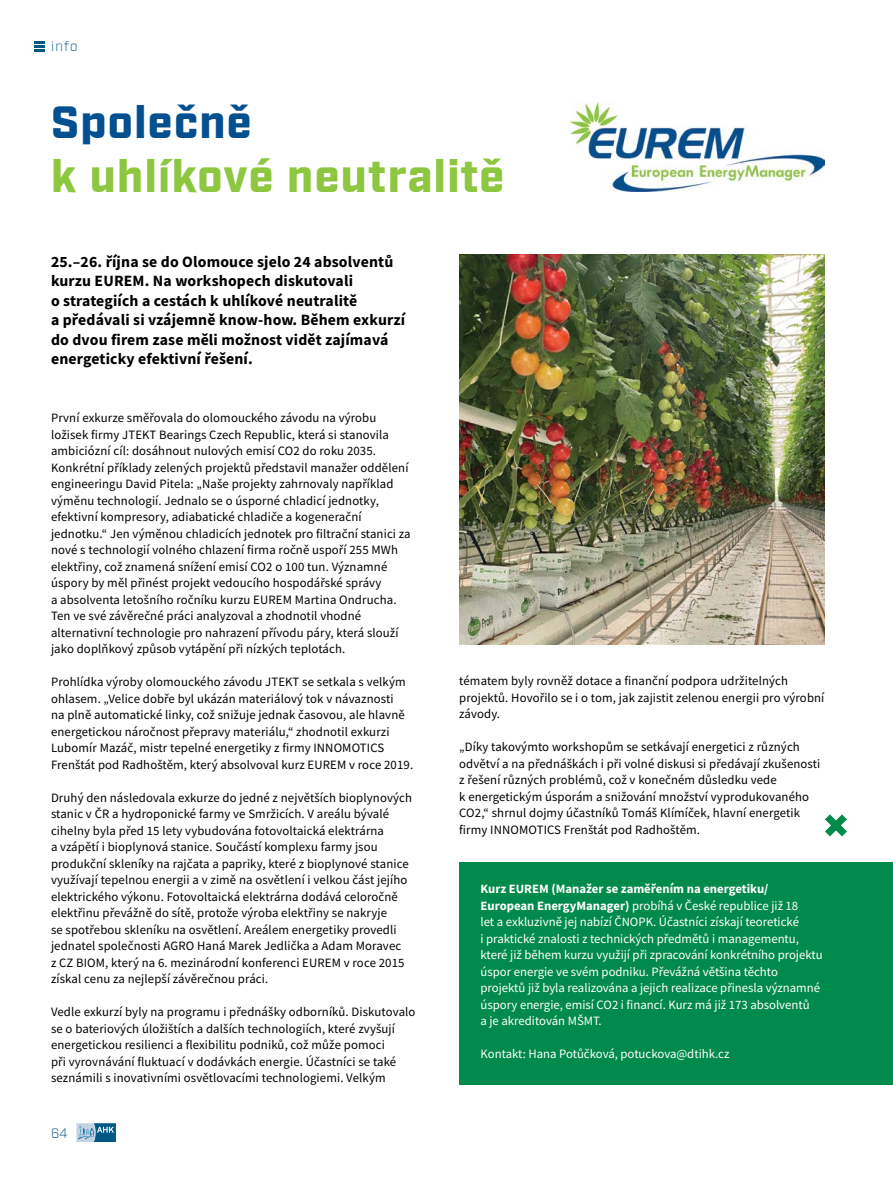
<style>
.page{position:relative;width:893px;height:1178px;background:#fff}
.page>*{position:absolute;margin:0;border:0;box-sizing:border-box;transform-origin:0 0}
.t1{font:900 45px "Industry";letter-spacing:.03em;color:#8dc63f}
.t2{font:900 45px "Industry";letter-spacing:.03em;color:#02508f}
.t3{font:700 15.75px/19.5px "Source Sans Pro";letter-spacing:.01em;color:#000}
.t4{font:300 13.5px "Industry";letter-spacing:.09em;color:#005882}
.t5{font:12.75px/16.5px "Source Sans Pro";letter-spacing:.01em;color:#000}
.t6{font:12.75px/16.5px "Source Sans Pro";color:#fff}
.s1{font-weight:700}
</style>
<div class="page">
<svg style="left:77px;top:1124px;width:38px;height:17px"></svg>
<div style="left:459px;top:862px;width:434px;height:223px;background:#008a4b"></div>
<svg style="left:825px;top:814px;width:22px;height:22px"></svg>
<img style="left:570px;top:102px;width:255px;height:90px">
<img style="left:459px;top:255px;width:366px;height:389px">
<svg style="left:34px;top:41px;width:10px;height:10px"></svg>
<p class="t4" style="left:51px;top:38px;width:28px">info</p>
<h1 class="t2" style="left:51px;top:96px;width:202px">Společně</h1>
<h1 class="t1" style="left:51px;top:150px;width:455px">k uhlíkové neutralitě</h1>
<p class="t3" style="left:51px;top:251px;width:356px">25.–26. října se do Olomouce sjelo 24 absolventů kurzu EUREM. Na workshopech diskutovali<br>o strategiích a cestách k uhlíkové neutralitě<br>a předávali si vzájemně know-how. Během exkurzí do dvou firem zase měli možnost vidět zajímavá energeticky efektivní řešení.</p>
<p class="t5" style="left:51px;top:410px;width:361px">První exkurze směřovala do olomouckého závodu na výrobu ložisek firmy JTEKT Bearings Czech Republic, která si stanovila ambiciózní cíl: dosáhnout nulových emisí CO2 do roku 2035.<br>Konkrétní příklady zelených projektů představil manažer oddělení engineeringu David Pitela: „Naše projekty zahrnovaly například výměnu technologií. Jednalo se o úsporné chladicí jednotky, efektivní kompresory, adiabatické chladiče a kogenerační jednotku.“ Jen výměnou chladicích jednotek pro filtrační stanici za nové s technologií volného chlazení firma ročně uspoří 255 MWh elektřiny, což znamená snížení emisí CO2 o 100 tun. Významné úspory by měl přinést projekt vedoucího hospodářské správy<br>a absolventa letošního ročníku kurzu EUREM Martina Ondrucha.<br>Ten ve své závěrečné práci analyzoval a zhodnotil vhodné alternativní technologie pro nahrazení přívodu páry, která slouží jako doplňkový způsob vytápění při nízkých teplotách.</p>
<p class="t5" style="left:51px;top:674px;width:364px">Prohlídka výroby olomouckého závodu JTEKT se setkala s velkým ohlasem. „Velice dobře byl ukázán materiálový tok v návaznosti<br>na plně automatické linky, což snižuje jednak časovou, ale hlavně energetickou náročnost přepravy materiálu,“ zhodnotil exkurzi Lubomír Mazáč, mistr tepelné energetiky z firmy INNOMOTICS Frenštát pod Radhoštěm, který absolvoval kurz EUREM v roce 2019.</p>
<p class="t5" style="left:51px;top:789px;width:362px">Druhý den následovala exkurze do jedné z největších bioplynových stanic v ČR a hydroponické farmy ve Smržicích. V areálu bývalé cihelny byla před 15 lety vybudována fotovoltaická elektrárna<br>a vzápětí i bioplynová stanice. Součástí komplexu farmy jsou produkční skleníky na rajčata a papriky, které z bioplynové stanice využívají tepelnou energii a v zimě na osvětlení i velkou část jejího elektrického výkonu. Fotovoltaická elektrárna dodává celoročně elektřinu převážně do sítě, protože výroba elektřiny se nakryje<br>se spotřebou skleníku na osvětlení. Areálem energetiky provedli jednatel společnosti AGRO Haná Marek Jedlička a Adam Moravec<br>z CZ BIOM, který na 6. mezinárodní konferenci EUREM v roce 2015 získal cenu za nejlepší závěrečnou práci.</p>
<p class="t5" style="left:51px;top:1004px;width:366px">Vedle exkurzí byly na programu i přednášky odborníků. Diskutovalo se o bateriových úložištích a dalších technologiích, které zvyšují energetickou resilienci a flexibilitu podniků, což může pomoci<br>při vyrovnávání fluktuací v dodávkách energie. Účastníci se také seznámili s inovativními osvětlovacími technologiemi. Velkým</p>
<p class="t4" style="left:51px;top:1125px;width:18px">64</p>
<p class="t5" style="left:459px;top:673px;width:367px">tématem byly rovněž dotace a finanční podpora udržitelných projektů. Hovořilo se i o tom, jak zajistit zelenou energii pro výrobní závody.</p>
<p class="t5" style="left:459px;top:739px;width:363px">„Díky takovýmto workshopům se setkávají energetici z různých odvětví a na přednáškách i při volné diskusi si předávají zkušenosti z řešení různých problémů, což v konečném důsledku vede<br>k energetickým úsporám a snižování množství vyprodukovaného CO2,“ shrnul dojmy účastníků Tomáš Klímíček, hlavní energetik firmy INNOMOTICS Frenštát pod Radhoštěm.</p>
<p class="t6" style="left:480px;top:880px;width:344px"><span class="s1">Kurz EUREM (Manažer se zaměřením na energetiku/ European EnergyManager)</span> probíhá v České republice již 18<br>let a exkluzivně jej nabízí ČNOPK. Účastníci získají teoretické<br>i praktické znalosti z technických předmětů i managementu, které již během kurzu využijí při zpracování konkrétního projektu úspor energie ve svém podniku. Převážná většina těchto projektů již byla realizována a jejich realizace přinesla významné úspory energie, emisí CO2 i financí. Kurz má již 173 absolventů<br>a je akreditován MŠMT.</p>
<p class="t6" style="left:480px;top:1045px;width:250px">Kontakt: Hana Potůčková, potuckova@dtihk.cz</p>
</div>
